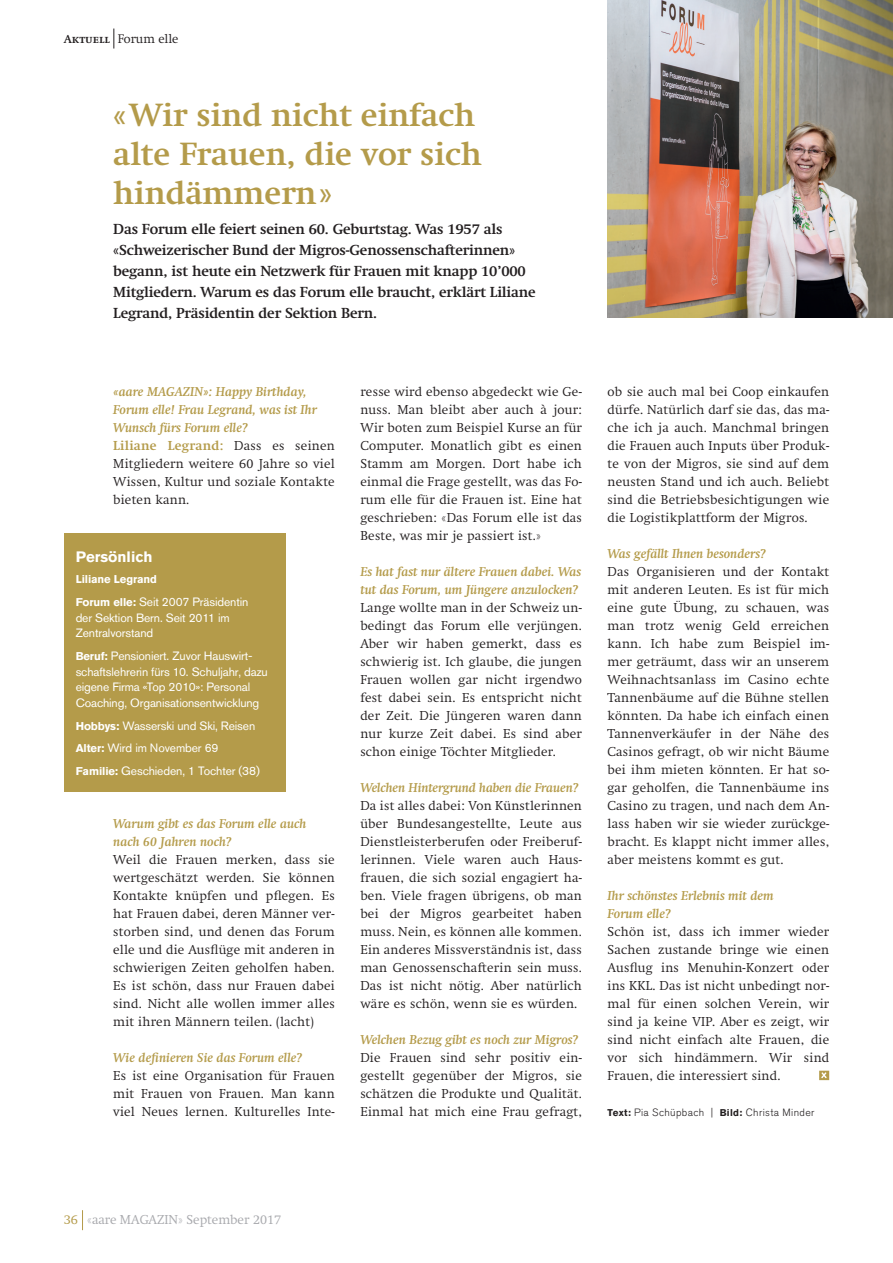
<style>
.page{position:relative;width:893px;height:1263px;background:#fff}
.page>*{position:absolute;margin:0;border:0;box-sizing:border-box;transform-origin:0 0}
.t1{font:700 31.5px/39px "Swift";color:#b49b4a}
.XX_Body{font:700 15px "Akzidenz Grotesk BQ";color:#fff}
.t2{font:700 14.25px/21px "Swift";letter-spacing:-.01em;color:#231f20}
.interview_answer{font:300 12.75px/18px "Swift";letter-spacing:.02em;color:#231f20;text-align:justify}
._02_Questions{font:italic 700 12.75px/18px "Swift";color:#b49b4a}
.interview_answer-2{font:italic 700 12.75px "Swift";letter-spacing:-.01em;color:#b49b4a}
.t3{font:300 12.75px "Swift";color:#a8a9ad}
.XX_Article{font:300 12.3px "Swift";color:#231f20}
.XX_Body-2{font:12px/15.8px "Akzidenz Grotesk BQ";letter-spacing:-.01em;color:#fff}
.XX_Body-3{font:700 11.25px "Akzidenz Grotesk BQ";letter-spacing:-.01em;color:#fff}
.interview_answer-3{font:300 10.5px "Akzidenz Grotesk BQ";letter-spacing:.035em;color:#231f20}
.s1{font-family:"Swift Bold SC";font-weight:400;font-size:11.25px}
.s2{font-weight:700;color:#b49b4a}
.s3{font-weight:700;font-size:11.25px}
.s4{font-weight:700;font-size:9.75px}
.s5{color:#b49b4a}
</style>
<div class="page">
<svg style="left:82px;top:1210px;width:1px;height:20px"></svg>
<svg style="left:114px;top:29px;width:1px;height:20px"></svg>
<svg style="left:819px;top:1071px;width:10px;height:9px"></svg>
<div style="left:64px;top:534px;width:221px;height:258px;background:#b49b4a"></div>
<img style="left:608px;top:0;width:285px;height:317px">
<p class="XX_Article" style="left:64px;top:31px;width:116px"><span class="s1">Aktuell</span> Forum elle</p>
<p class="t1" style="left:113px;top:96px;width:370px">«Wir sind nicht einfach alte Frauen, die vor sich hindämmern»</p>
<p class="t2" style="left:113px;top:219px;width:424px">Das Forum elle feiert seinen 60. Geburtstag. Was 1957 als «Schweizerischer Bund der Migros-Genossenschafterinnen» begann, ist heute ein Netzwerk für Frauen mit knapp 10’000<br>Mitgliedern. Warum es das Forum elle braucht, erklärt Liliane Legrand, Präsidentin der Sektion Bern.</p>
<p class="_02_Questions" style="left:113px;top:383px;width:205px">«aare MAGAZIN»: Happy Birthday,<br>Forum elle! Frau Legrand, was ist Ihr<br>Wunsch fürs Forum elle?</p>
<p class="interview_answer" style="left:113px;top:437px;width:223px"><span class="s2">Liliane Legrand:</span> Dass es seinen Mitgliedern weitere 60 Jahre so viel Wissen, Kultur und soziale Kontakte bieten kann.</p>
<p class="XX_Body" style="left:76px;top:548px;width:78px">Persönlich</p>
<p class="XX_Body-3" style="left:76px;top:573px;width:83px">Liliane Legrand</p>
<p class="XX_Body-2" style="left:76px;top:594px;width:174px"><span class="s3">Forum elle:</span> Seit 2007 Präsidentin der Sektion Bern. Seit 2011 im<br>Zentralvorstand</p>
<p class="XX_Body-2" style="left:76px;top:648px;width:194px"><span class="s3">Beruf:</span> Pensioniert. Zuvor Hauswirt&shy;schaftslehrerin fürs 10. Schuljahr, dazu eigene Firma «Top 2010»: Personal Coaching, Organisationsentwicklung</p>
<p class="XX_Body-2" style="left:76px;top:717px;width:181px"><span class="s3">Hobbys:</span> Wasserski und Ski, Reisen</p>
<p class="XX_Body-2" style="left:76px;top:740px;width:144px"><span class="s3">Alter:</span> Wird im November 69</p>
<p class="XX_Body-2" style="left:76px;top:763px;width:186px"><span class="s3">Familie:</span> Geschieden, 1 Tochter (38)</p>
<p class="_02_Questions" style="left:113px;top:815px;width:195px">Warum gibt es das Forum elle auch nach 60 Jahren noch?</p>
<p class="interview_answer" style="left:113px;top:851px;width:223px">Weil die Frauen merken, dass sie wertgeschätzt werden. Sie können Kontakte knüpfen und pflegen. Es hat Frauen dabei, deren Männer ver&shy;storben sind, und denen das Forum elle und die Ausflüge mit anderen in schwierigen Zeiten geholfen haben.<br>Es ist schön, dass nur Frauen dabei sind. Nicht alle wollen immer alles mit ihren Männern teilen. (lacht)</p>
<p class="interview_answer-2" style="left:113px;top:1050px;width:191px">Wie definieren Sie das Forum elle?</p>
<p class="interview_answer" style="left:113px;top:1067px;width:223px">Es ist eine Organisation für Frauen mit Frauen von Frauen. Man kann viel Neues lernen. Kulturelles Inte-</p>
<p class="interview_answer" style="left:360px;top:383px;width:223px">resse wird ebenso abgedeckt wie Ge&shy;nuss. Man bleibt aber auch à jour:<br>Wir boten zum Beispiel Kurse an für Computer. Monatlich gibt es einen Stamm am Morgen. Dort habe ich einmal die Frage gestellt, was das Fo&shy;rum elle für die Frauen ist. Eine hat geschrieben: «Das Forum elle ist das Beste, was mir je passiert ist.»</p>
<p class="_02_Questions" style="left:360px;top:563px;width:222px">Es hat fast nur ältere Frauen dabei. Was tut das Forum, um Jüngere anzulocken?</p>
<p class="interview_answer" style="left:360px;top:599px;width:223px">Lange wollte man in der Schweiz un&shy;bedingt das Forum elle verjüngen.<br>Aber wir haben gemerkt, dass es schwierig ist. Ich glaube, die jungen Frauen wollen gar nicht irgendwo fest dabei sein. Es entspricht nicht der Zeit. Die Jüngeren waren dann nur kurze Zeit dabei. Es sind aber schon einige Töchter Mitglieder.</p>
<p class="interview_answer-2" style="left:360px;top:780px;width:220px">Welchen Hintergrund haben die Frauen?</p>
<p class="interview_answer" style="left:360px;top:797px;width:223px">Da ist alles dabei: Von Künstlerinnen über Bundesangestellte, Leute aus Dienstleisterberufen oder Freiberuf&shy;lerinnen. Viele waren auch Haus&shy;frauen, die sich sozial engagiert ha&shy;ben. Viele fragen übrigens, ob man bei der Migros gearbeitet haben muss. Nein, es können alle kommen.<br>Ein anderes Missverständnis ist, dass man Genossenschafterin sein muss.<br>Das ist nicht nötig. Aber natürlich wäre es schön, wenn sie es würden.</p>
<p class="_02_Questions" style="left:360px;top:1031px;width:220px">Welchen Bezug gibt es noch zur Migros?</p>
<p class="interview_answer" style="left:360px;top:1049px;width:223px">Die Frauen sind sehr positiv ein&shy;gestellt gegenüber der Migros, sie schätzen die Produkte und Qualität.<br>Einmal hat mich eine Frau gefragt,</p>
<p class="interview_answer" style="left:608px;top:383px;width:223px">ob sie auch mal bei Coop einkaufen dürfe. Natürlich darf sie das, das ma&shy;che ich ja auch. Manchmal bringen die Frauen auch Inputs über Produk&shy;te von der Migros, sie sind auf dem neusten Stand und ich auch. Beliebt sind die Betriebsbesichtigungen wie die Logistikplattform der Migros.</p>
<p class="_02_Questions" style="left:608px;top:545px;width:160px">Was gefällt Ihnen besonders?</p>
<p class="interview_answer" style="left:608px;top:563px;width:223px">Das Organisieren und der Kontakt mit anderen Leuten. Es ist für mich eine gute Übung, zu schauen, was man trotz wenig Geld erreichen kann. Ich habe zum Beispiel im&shy;mer geträumt, dass wir an unserem Weihnachtsanlass im Casino echte Tannenbäume auf die Bühne stellen könnten. Da habe ich einfach einen Tannenverkäufer in der Nähe des Casinos gefragt, ob wir nicht Bäume bei ihm mieten könnten. Er hat so&shy;gar geholfen, die Tannenbäume ins Casino zu tragen, und nach dem An&shy;lass haben wir sie wieder zurückge&shy;bracht. Es klappt nicht immer alles, aber meistens kommt es gut.</p>
<p class="_02_Questions" style="left:608px;top:887px;width:168px">Ihr schönstes Erlebnis mit dem<br>Forum elle?</p>
<p class="interview_answer" style="left:608px;top:923px;width:223px">Schön ist, dass ich immer wieder Sachen zustande bringe wie einen Ausflug ins Menuhin-Konzert oder ins KKL. Das ist nicht unbedingt nor&shy;mal für einen solchen Verein, wir sind ja keine VIP. Aber es zeigt, wir sind nicht einfach alte Frauen, die vor sich hindämmern. Wir sind Frauen, die interessiert sind.</p>
<p class="interview_answer-3" style="left:608px;top:1106px;width:208px"><span class="s4">Text:</span> Pia Schüpbach | <span class="s4">Bild:</span> Christa Minder</p>
<p class="t3" style="left:64px;top:1212px;width:219px"><span class="s5">36</span> «aare MAGAZIN» September 2017</p>
</div>
